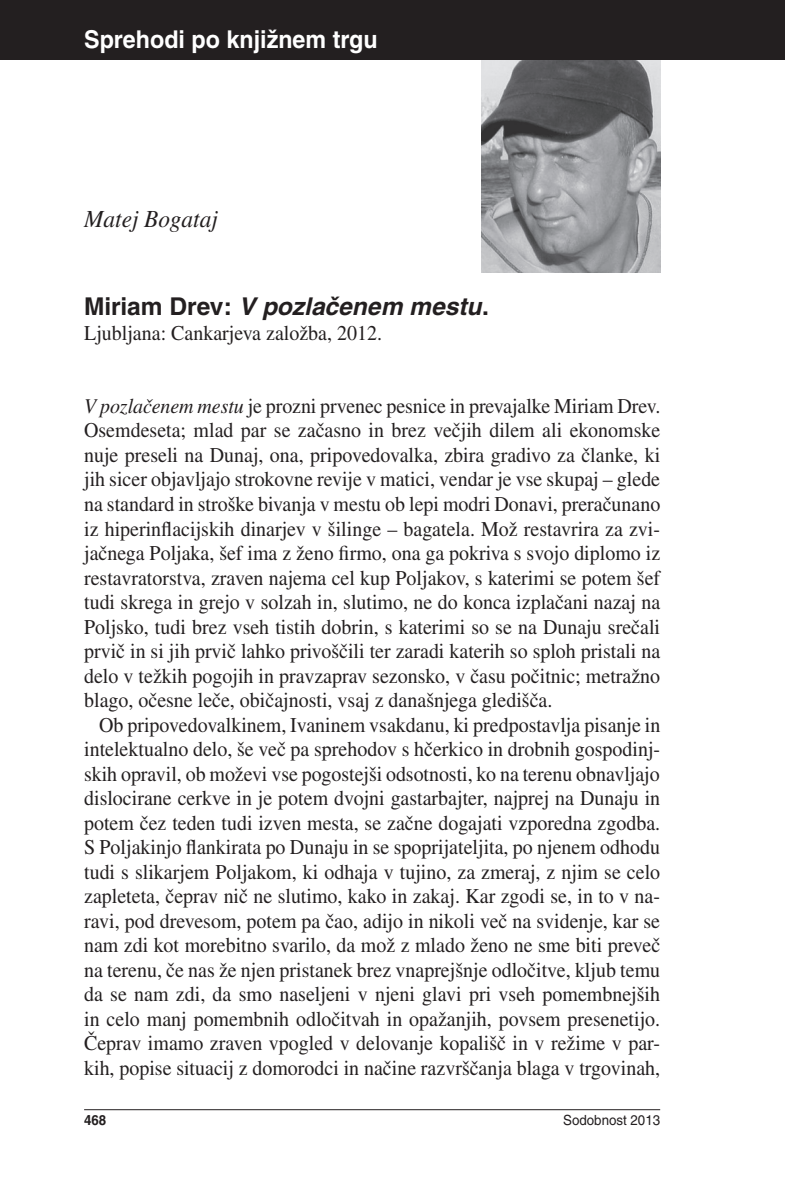
<style>
.page{position:relative;width:794px;height:1186px;background:#fff}
.page>*{position:absolute;margin:0;border:0;box-sizing:border-box;transform-origin:0 0}
.t1{font:italic 700 24.5px "SS Helvetica";color:#231f20}
.t2{font:700 24.5px "SS Helvetica";color:#fff;scale:.95 1}
.t3{font:italic 24.5px "SS Times";color:#231f20;scale:.95 1}
.t4{font:21px/24.5px "SS Times";color:#231f20;text-align:justify;scale:.95 1}
.t5{font:14px "SS Helvetica";color:#231f20;scale:.95 1}
.t6{font:700 14px "SS Helvetica";color:#231f20;scale:.95 1}
.s1{font-style:normal}
.s2{font-style:italic}
</style>
<div class="page">
<img style="left:481px;top:59px;width:178px;height:214px">
<div style="left:0;top:0;width:783px;height:59px;background:#231f20"></div>
<hr style="left:84px;top:1108px;width:575px;height:1px;background:#231f20">
<p class="t2" style="left:84px;top:25px;width:310px">Sprehodi po knji`nem trgu</p>
<p class="t3" style="left:84px;top:206px;width:142px">Matej Bogataj</p>
<p class="t1" style="left:84px;top:292px;width:406px"><span class="s1">Miriam Drev:</span> V pozla~enem mestu<span class="s1">.</span></p>
<p class="t4" style="left:84px;top:320px;width:315px">Ljubljana: Cankarjeva zalo`ba, 2012.</p>
<p class="t4" style="left:84px;top:393px;width:607px"><span class="s2">V pozla~enem mestu</span> je prozni prvenec pesnice in prevajalke Miriam Drev.<br>Osemdeseta; mlad par se za~asno in brez ve~jih dilem ali ekonomske nuje preseli na Dunaj, ona, pripovedovalka, zbira gradivo za ~lanke, ki jih sicer objavljajo strokovne revije v matici, vendar je vse skupaj – glede na standard in stro{ke bivanja v mestu ob lepi modri Donavi, prera~unano iz hiperinflacijskih dinarjev v {ilinge – bagatela. Mo` restavrira za zvi&shy;ja~nega Poljaka, {ef ima z `eno firmo, ona ga pokriva s svojo diplomo iz restavratorstva, zraven najema cel kup Poljakov, s katerimi se potem {ef tudi skrega in grejo v solzah in, slutimo, ne do konca izpla~ani nazaj na Poljsko, tudi brez vseh tistih dobrin, s katerimi so se na Dunaju sre~ali prvi~ in si jih prvi~ lahko privo{~ili ter zaradi katerih so sploh pristali na delo v te`kih pogojih in pravzaprav sezonsko, v ~asu po~itnic; metra`no blago, o~esne le~e, obi~ajnosti, vsaj z dana{njega gledi{~a.</p>
<p class="t4" style="left:84px;top:712px;width:608px;text-indent:15px">Ob pripovedovalkinem, Ivaninem vsakdanu, ki predpostavlja pisanje in intelektualno delo, {e ve~ pa sprehodov s h~erkico in drobnih gospodinj&shy;skih opravil, ob mo`evi vse pogostej{i odsotnosti, ko na terenu obnavljajo dislocirane cerkve in je potem dvojni gastarbajter, najprej na Dunaju in potem ~ez teden tudi izven mesta, se za~ne dogajati vzporedna zgodba.<br>S Poljakinjo flankirata po Dunaju in se spoprijateljita, po njenem odhodu tudi s slikarjem Poljakom, ki odhaja v tujino, za zmeraj, z njim se celo zapleteta, ~eprav ni~ ne slutimo, kako in zakaj. Kar zgodi se, in to v na&shy;ravi, pod drevesom, potem pa ~ao, adijo in nikoli ve~ na svidenje, kar se nam zdi kot morebitno svarilo, da mo` z mlado `eno ne sme biti preve~ na terenu, ~e nas `e njen pristanek brez vnaprej{nje odlo~itve, kljub temu da se nam zdi, da smo naseljeni v njeni glavi pri vseh pomembnej{ih in celo manj pomembnih odlo~itvah in opa`anjih, povsem presenetijo. ^eprav imamo zraven vpogled v delovanje kopali{~ in v re`ime v par&shy;kih, popise situacij z domorodci in na~ine razvr{~anja blaga v trgovinah,</p>
<p class="t6" style="left:84px;top:1111px;width:25px">468</p>
<p class="t5" style="left:563px;top:1111px;width:103px">Sodobnost 2013</p>
</div>
